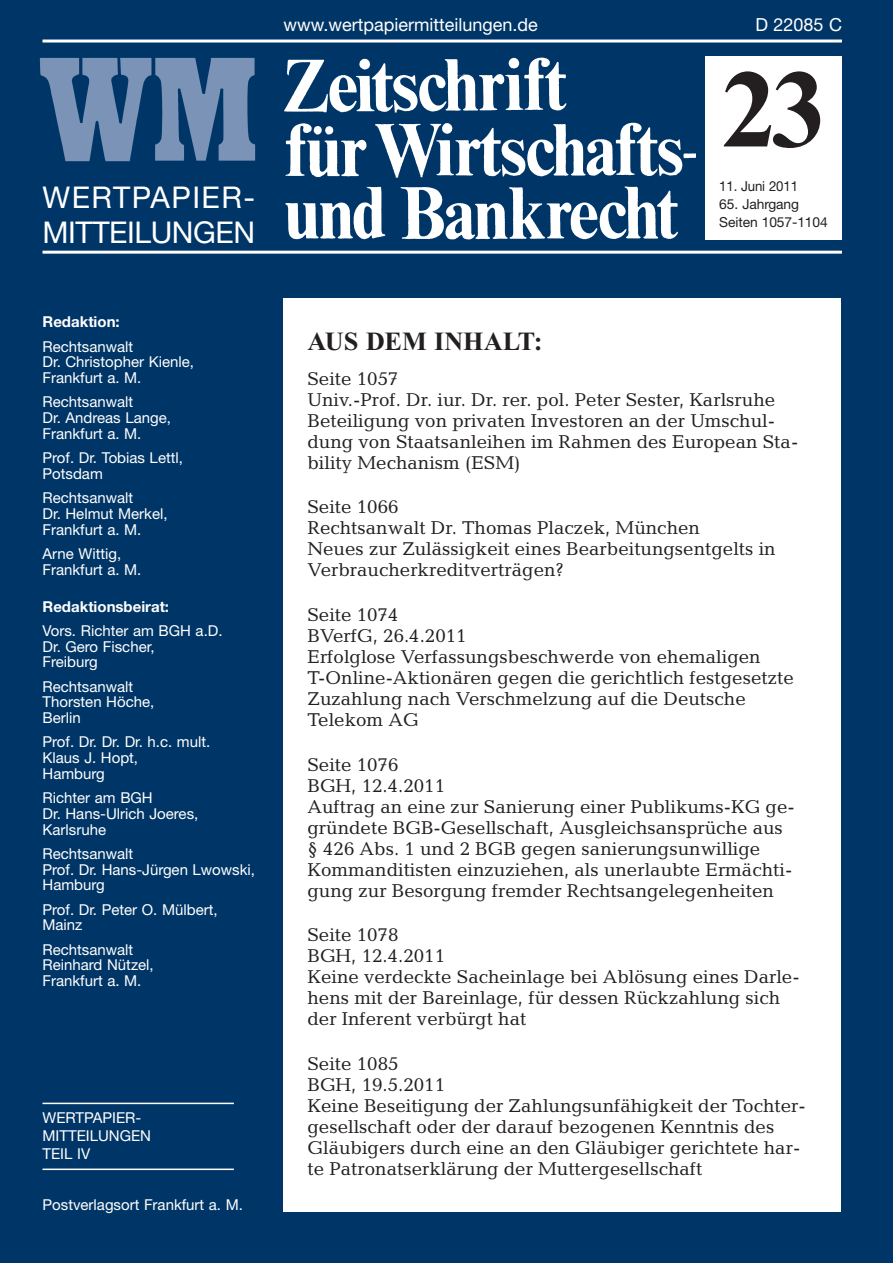
<style>
.page{position:relative;width:893px;height:1263px;background:#003667}
.page>*{position:absolute;margin:0;border:0;box-sizing:border-box;transform-origin:0 0}
.t1{font:700 111px "Times";color:#231f20}
.t2{font:30px/34.5px "Helvetica Neue";letter-spacing:-.015em;color:#fff}
.t3{font:700 26.25px "Times";color:#231f20}
.t4{font:18.75px/21px "Candida";color:#231f20}
.t5{font:18px "Helvetica Neue";color:#fff}
.t6{font:15px/15.8px "Helvetica Neue";color:#fff}
.t7{font:700 15px "Helvetica Neue";color:#fff}
.t8{font:13.8px/18px "Helvetica Neue";letter-spacing:-.005em;color:#231f20}
.t9{font:13.8px "Helvetica Neue";letter-spacing:-.005em;color:#231f20;scale:.96 1}
</style>
<div class="page">
<hr style="left:43px;top:251px;width:799px;height:3px;background:#fff">
<div style="left:283px;top:299px;width:558px;height:913px;background:#fff"></div>
<hr style="left:43px;top:1103px;width:191px;height:1px;background:#fff">
<hr style="left:43px;top:1168px;width:191px;height:2px;background:#fff">
<hr style="left:43px;top:40px;width:799px;height:3px;background:#fff">
<img style="left:284px;top:57px;width:412px;height:183px">
<img style="left:39px;top:57px;width:217px;height:105px">
<div style="left:706px;top:57px;width:136px;height:183px;background:#fff"></div>
<h2 class="t2" style="left:43px;top:183px;width:214px">WERTPAPIER-<br>MITTEILUNGEN</h2>
<p class="t7" style="left:43px;top:316px;width:79px">Redaktion:</p>
<p class="t6" style="left:43px;top:340px;width:153px">Rechtsanwalt<br>Dr. Christopher Kienle,<br>Frankfurt a. M.</p>
<p class="t6" style="left:43px;top:395px;width:130px">Rechtsanwalt<br>Dr. Andreas Lange,<br>Frankfurt a. M.</p>
<p class="t6" style="left:43px;top:451px;width:142px">Prof. Dr. Tobias Lettl,<br>Potsdam</p>
<p class="t6" style="left:43px;top:491px;width:127px">Rechtsanwalt<br>Dr. Helmut Merkel,<br>Frankfurt a. M.</p>
<p class="t6" style="left:43px;top:547px;width:100px">Arne Wittig,<br>Frankfurt a. M.</p>
<p class="t7" style="left:43px;top:601px;width:128px">Redaktionsbeirat:</p>
<p class="t6" style="left:43px;top:624px;width:182px">Vors. Richter am BGH a.D.<br>Dr. Gero Fischer,<br>Freiburg</p>
<p class="t6" style="left:43px;top:680px;width:113px">Rechtsanwalt<br>Thorsten Höche,<br>Berlin</p>
<p class="t6" style="left:43px;top:736px;width:169px">Prof. Dr. Dr. Dr. h.c. mult.<br>Klaus J. Hopt,<br>Hamburg</p>
<p class="t6" style="left:43px;top:791px;width:157px">Richter am BGH<br>Dr. Hans-Ulrich Joeres,<br>Karlsruhe</p>
<p class="t6" style="left:43px;top:847px;width:214px">Rechtsanwalt<br>Prof. Dr. Hans-Jürgen Lwowski,<br>Hamburg</p>
<p class="t6" style="left:43px;top:903px;width:177px">Prof. Dr. Peter O. Mülbert,<br>Mainz</p>
<p class="t6" style="left:43px;top:943px;width:113px">Rechtsanwalt<br>Reinhard Nützel,<br>Frankfurt a. M.</p>
<p class="t6" style="left:43px;top:1110px;width:110px;line-height:18px">WERTPAPIER-<br>MITTEILUNGEN<br>TEIL IV</p>
<p class="t6" style="left:43px;top:1198px;width:202px">Postverlagsort Frankfurt a. M.</p>
<p class="t5" style="left:284px;top:18px;width:256px">www.wertpapiermitteilungen.de</p>
<p class="t5" style="left:755px;top:18px;width:88px">D 22085 C</p>
<h1 class="t1" style="left:721px;top:73px;width:107px">23</h1>
<p class="t9" style="left:719px;top:181px;width:84px">11. Juni 2011</p>
<p class="t8" style="left:719px;top:196px;width:110px">65. Jahrgang<br>Seiten 1057-1104</p>
<h3 class="t3" style="left:307px;top:332px;width:236px">AUS DEM INHALT:</h3>
<p class="t4" style="left:307px;top:370px;width:492px">Seite 1057<br>Univ.-Prof. Dr. iur. Dr. rer. pol. Peter Sester, Karlsruhe Beteiligung von privaten Investoren an der Umschul&shy;dung von Staatsanleihen im Rahmen des European Sta&shy;bility Mechanism (ESM)</p>
<p class="t4" style="left:307px;top:498px;width:470px">Seite 1066<br>Rechtsanwalt Dr. Thomas Placzek, München<br>Neues zur Zulässigkeit eines Bearbeitungsentgelts in Verbraucherkreditverträgen?</p>
<p class="t4" style="left:307px;top:606px;width:488px">Seite 1074<br>BVerfG, 26.4.2011<br>Erfolglose Verfassungsbeschwerde von ehemaligen T-Online-Aktionären gegen die gerichtlich festgesetzte Zuzahlung nach Verschmelzung auf die Deutsche Telekom AG</p>
<p class="t4" style="left:307px;top:756px;width:489px">Seite 1076<br>BGH, 12.4.2011<br>Auftrag an eine zur Sanierung einer Publikums-KG ge&shy;gründete BGB-Gesellschaft, Ausgleichsansprüche aus § 426 Abs. 1 und 2 BGB gegen sanierungsunwillige Kommanditisten einzuziehen, als unerlaubte Ermächti&shy;gung zur Besorgung fremder Rechtsangelegenheiten</p>
<p class="t4" style="left:307px;top:926px;width:494px">Seite 1078<br>BGH, 12.4.2011<br>Keine verdeckte Sacheinlage bei Ablösung eines Darle&shy;hens mit der Bareinlage, für dessen Rückzahlung sich der Inferent verbürgt hat</p>
<p class="t4" style="left:307px;top:1055px;width:500px">Seite 1085<br>BGH, 19.5.2011<br>Keine Beseitigung der Zahlungsunfähigkeit der Tochter&shy;gesellschaft oder der darauf bezogenen Kenntnis des Gläubigers durch eine an den Gläubiger gerichtete har&shy;te Patronatserklärung der Muttergesellschaft</p>
</div>
